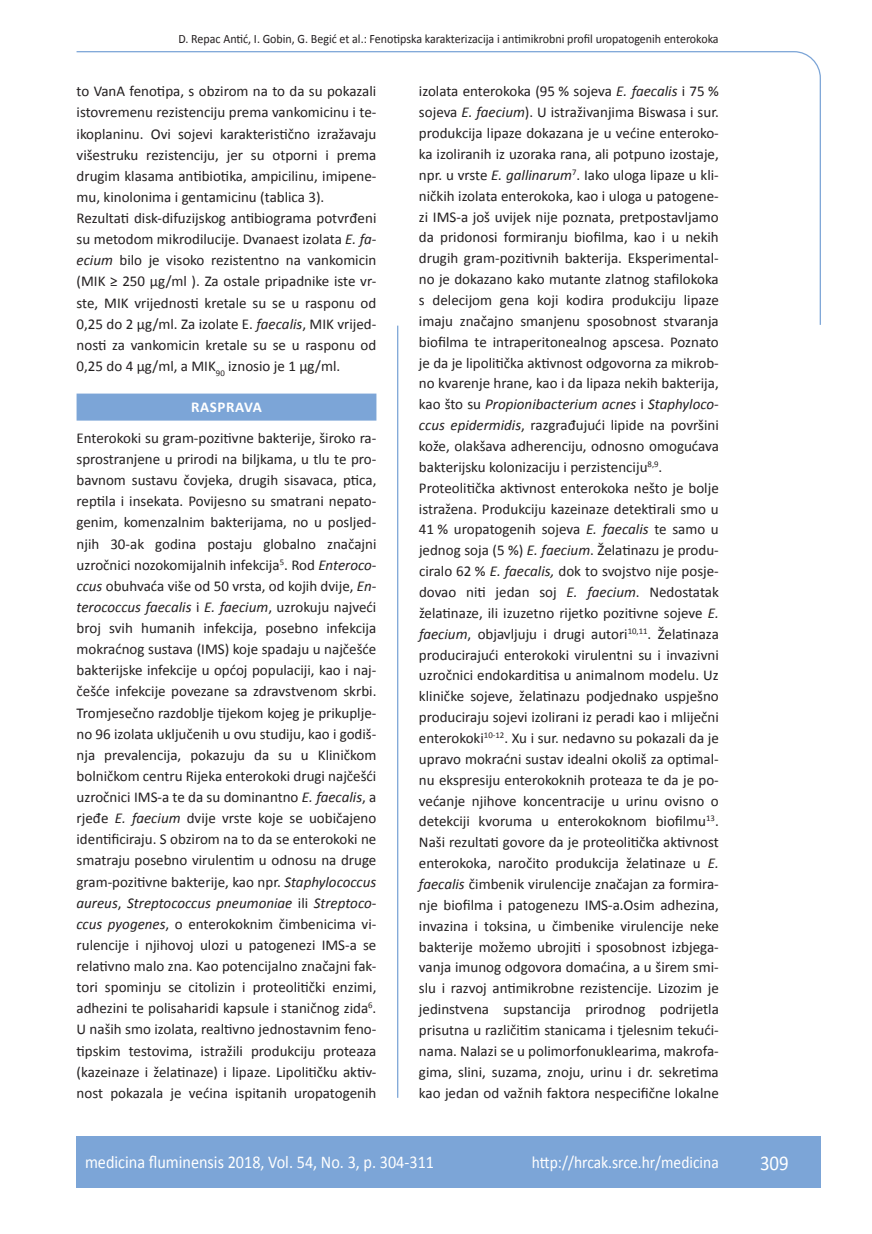
<style>
.page{position:relative;width:872px;height:1234px;background:#fff}
.page>*{position:absolute;margin:0;border:0;box-sizing:border-box;transform-origin:0 0}
.t1{font:21px "Calibri";color:#fff;scale:.9 1}
.t2{font:18px "Calibri";color:#fff;scale:.9 1}
.t3{font:17.25px "Calibri";color:#fff;scale:.9 1}
.t4{font:15px/20.9px "Calibri";color:#231f20}
.t5{font:700 15px "Calibri";letter-spacing:.04em;color:#fff}
.t6{font:12.75px "Calibri";color:#231f20;scale:.94 1}
.s1{font-style:italic}
</style>
<div class="page">
<svg style="left:76px;top:51px;width:745px;height:275px"></svg>
<hr style="left:397px;top:325px;width:1px;height:772px;background:#7ca5d7">
<div style="left:77px;top:1135px;width:744px;height:51px;background:#7ca5d7"></div>
<div style="left:77px;top:393px;width:299px;height:27px;background:#7ca5d7"></div>
<p class="t6" style="left:178px;top:29px;width:576px">D. Repac Antić, I. Gobin, G. Begić et al.: Fenotipska karakterizacija i antimikrobni profil uropatogenih enterokoka</p>
<p class="t4" style="left:77px;top:80px;width:301px">to VanA fenotipa, s obzirom na to da su pokazali istovremenu rezistenciju prema vankomicinu i te&shy;ikoplaninu. Ovi sojevi karakteristično izražavaju višestruku rezistenciju, jer su otporni i prema drugim klasama antibiotika, ampicilinu, imipene&shy;mu, kinolonima i gentamicinu (tablica 3).<br>Rezultati disk-difuzijskog antibiograma potvrđeni su metodom mikrodilucije. Dvanaest izolata <span class="s1">E. fa&shy;ecium</span> bilo je visoko rezistentno na vankomicin (MIK ≥ 250 μg/ml ). Za ostale pripadnike iste vr&shy;ste, MIK vrijednosti kretale su se u rasponu od 0,25 do 2 μg/ml. Za izolate E. <span class="s1">faecalis</span>, MIK vrijed&shy;nosti za vankomicin kretale su se u rasponu od 0,25 do 4 μg/ml, a MIK<sub>90</sub> iznosio je 1 μg/ml.</p>
<p class="t5" style="left:191px;top:396px;width:72px">RASPRAVA</p>
<p class="t4" style="left:77px;top:427px;width:301px;text-align:justify">Enterokoki su gram-pozitivne bakterije, široko ra&shy;sprostranjene u prirodi na biljkama, u tlu te pro&shy;bavnom sustavu čovjeka, drugih sisavaca, ptica, reptila i insekata. Povijesno su smatrani nepato&shy;genim, komenzalnim bakterijama, no u posljed&shy;njih 30-ak godina postaju globalno značajni uzročnici nozokomijalnih infekcija<sup>5</sup>. Rod <span class="s1">Enteroco&shy;ccus</span> obuhvaća više od 50 vrsta, od kojih dvije, <span class="s1">En&shy;terococcus faecalis</span> i <span class="s1">E. faecium</span>, uzrokuju najveći broj svih humanih infekcija, posebno infekcija mokraćnog sustava (IMS) koje spadaju u najčešće bakterijske infekcije u općoj populaciji, kao i naj&shy;češće infekcije povezane sa zdravstvenom skrbi.<br>Tromjesečno razdoblje tijekom kojeg je prikuplje&shy;no 96 izolata uključenih u ovu studiju, kao i godiš&shy;nja prevalencija, pokazuju da su u Kliničkom bolničkom centru Rijeka enterokoki drugi najčešći uzročnici IMS-a te da su dominantno <span class="s1">E. faecalis</span>, a rjeđe <span class="s1">E. faecium</span> dvije vrste koje se uobičajeno identificiraju. S obzirom na to da se enterokoki ne smatraju posebno virulentim u odnosu na druge gram-pozitivne bakterije, kao npr. <span class="s1">Staphylococcus aureus</span>, <span class="s1">Streptococcus pneumoniae</span> ili <span class="s1">Streptoco&shy;ccus pyogenes</span>, o enterokoknim čimbenicima vi&shy;rulencije i njihovoj ulozi u patogenezi IMS-a se relativno malo zna. Kao potencijalno značajni fak&shy;tori spominju se citolizin i proteolitički enzimi, adhezini te polisaharidi kapsule i staničnog zida<sup>6</sup>.<br>U naših smo izolata, realtivno jednostavnim feno&shy;tipskim testovima, istražili produkciju proteaza (kazeinaze i želatinaze) i lipaze. Lipolitičku aktiv&shy;nost pokazala je većina ispitanih uropatogenih</p>
<p class="t4" style="left:419px;top:80px;width:301px">izolata enterokoka (95 % sojeva <span class="s1">E. faecalis</span> i 75 % sojeva <span class="s1">E. faecium</span>). U istraživanjima Biswasa i sur. produkcija lipaze dokazana je u većine enteroko&shy;ka izoliranih iz uzoraka rana, ali potpuno izostaje, npr. u vrste <span class="s1">E. gallinarum</span><sup>7</sup>. Iako uloga lipaze u kli&shy;ničkih izolata enterokoka, kao i uloga u patogene&shy;zi IMS-a još uvijek nije poznata, pretpostavljamo da pridonosi formiranju biofilma, kao i u nekih drugih gram-pozitivnih bakterija. Eksperimental&shy;no je dokazano kako mutante zlatnog stafilokoka s delecijom gena koji kodira produkciju lipaze imaju značajno smanjenu sposobnost stvaranja biofilma te intraperitonealnog apscesa. Poznato je da je lipolitička aktivnost odgovorna za mikrob&shy;no kvarenje hrane, kao i da lipaza nekih bakterija, kao što su <span class="s1">Propionibacterium acnes</span> i <span class="s1">Staphyloco&shy;ccus epidermidis</span>, razgrađujući lipide na površini kože, olakšava adherenciju, odnosno omogućava bakterijsku kolonizaciju i perzistenciju<sup>8,9</sup>.<br>Proteolitička aktivnost enterokoka nešto je bolje istražena. Produkciju kazeinaze detektirali smo u 41 % uropatogenih sojeva <span class="s1">E. faecalis</span> te samo u jednog soja (5 %) <span class="s1">E. faecium</span>. Želatinazu je produ&shy;ciralo 62 % <span class="s1">E. faecalis,</span> dok to svojstvo nije posje&shy;dovao niti jedan soj <span class="s1">E. faecium</span>. Nedostatak želatinaze, ili izuzetno rijetko pozitivne sojeve <span class="s1">E. faecium</span>, objavljuju i drugi autori<sup>10,11</sup>. Želatinaza producirajući enterokoki virulentni su i invazivni uzročnici endokarditisa u animalnom modelu. Uz kliničke sojeve, želatinazu podjednako uspješno produciraju sojevi izolirani iz peradi kao i mliječni enterokoki<sup>10-12</sup>. Xu i sur. nedavno su pokazali da je upravo mokraćni sustav idealni okoliš za optimal&shy;nu ekspresiju enterokoknih proteaza te da je po&shy;većanje njihove koncentracije u urinu ovisno o detekciji kvoruma u enterokoknom biofilmu<sup>13</sup>.<br>Naši rezultati govore da je proteolitička aktivnost enterokoka, naročito produkcija želatinaze u <span class="s1">E. faecalis</span> čimbenik virulencije značajan za formira&shy;nje biofilma i patogenezu IMS-a.Osim adhezina, invazina i toksina, u čimbenike virulencije neke bakterije možemo ubrojiti i sposobnost izbjega&shy;vanja imunog odgovora domaćina, a u širem smi&shy;slu i razvoj antimikrobne rezistencije. Lizozim je jedinstvena supstancija prirodnog podrijetla prisutna u različitim stanicama i tjelesnim tekući&shy;nama. Nalazi se u polimorfonuklearima, makrofa&shy;gima, slini, suzama, znoju, urinu i dr. sekretima kao jedan od važnih faktora nespecifične lokalne</p>
<p class="t2" style="left:85px;top:1149px;width:389px">medicina fluminensis 2018, Vol. 54, No. 3, p. 304-311</p>
<p class="t3" style="left:532px;top:1150px;width:209px">http://hrcak.srce.hr/medicina</p>
<h1 class="t1" style="left:760px;top:1147px;width:33px">309</h1>
</div>
